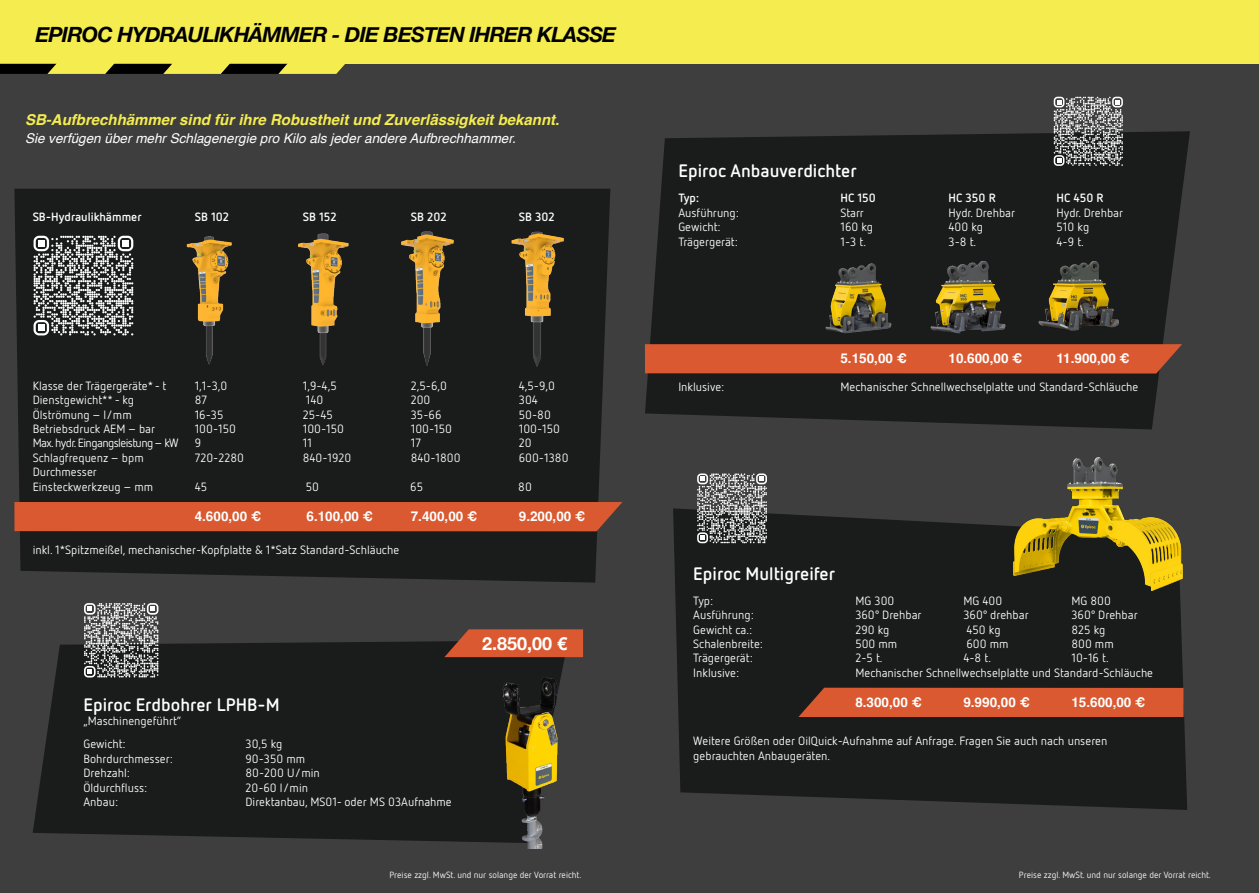
<style>
.page{position:relative;width:1259px;height:893px;background:#fff}
.page>*{position:absolute;margin:0;border:0;box-sizing:border-box;transform-origin:0 0}
.t1{font:italic 700 21px "Helvetica Neue";letter-spacing:-.035em;color:#000}
.t2{font:700 18px "Netto OT";color:#fff}
.t3{font:700 18px "Helvetica Neue";color:#fff}
.t4{font:italic 700 15px "Helvetica";color:#f5ed4f}
.t5{font:700 13.5px "Helvetica";color:#fff}
.t6{font:italic 13.5px "Helvetica";color:#fff}
.t7{font:12px "Netto OT";color:#fff}
.t8{font:700 12px "Netto OT";color:#fff}
.t9{font:12px "Netto OT";letter-spacing:-.05em;color:#fff}
.t10{font:9px "Netto OT";color:#fff}
</style>
<div class="page">
<div style="left:0;top:0;width:634px;height:893px;background:#3e3e3e"></div>
<div style="left:625px;top:0;width:634px;height:893px;background:#3e3e3e"></div>
<div style="left:14px;top:189px;width:596px;height:394px;background:#1a1b1b"></div>
<div style="left:33px;top:640px;width:535px;height:202px;background:#1a1b1b"></div>
<svg style="left:645px;top:131px;width:545px;height:298px;background:#1e1f1f"></svg>
<svg style="left:673px;top:508px;width:514px;height:302px;background:#1c1d1d"></svg>
<img style="left:486px;top:665px;width:82px;height:184px">
<div style="left:14px;top:502px;width:608px;height:29px;background:#da5930"></div>
<div style="left:0;top:0;width:1259px;height:64px;background:#f5ed4f"></div>
<svg style="left:0;top:64px;width:345px;height:10px;background:#7b7728"></svg>
<img style="left:996px;top:457px;width:191px;height:142px">
<svg style="left:34px;top:236px;width:99px;height:99px;background:#747474"></svg>
<div style="left:38px;top:324px;width:7px;height:7px;background:#fff"></div>
<svg style="left:444px;top:629px;width:139px;height:28px;background:#c85530"></svg>
<svg style="left:80px;top:603px;width:78px;height:74px"></svg>
<div style="left:647px;top:344px;width:535px;height:29px;background:#da5930"></div>
<svg style="left:1050px;top:96px;width:73px;height:70px"></svg>
<img style="left:815px;top:218px;width:85px;height:121px">
<img style="left:925px;top:220px;width:85px;height:121px">
<img style="left:1034px;top:213px;width:88px;height:126px">
<div style="left:798px;top:688px;width:385px;height:29px;background:#da5930"></div>
<svg style="left:693px;top:473px;width:74px;height:70px"></svg>
<img style="left:176px;top:196px;width:72px;height:208px">
<img style="left:205px;top:206px;width:236px;height:186px">
<img style="left:331px;top:223px;width:96px;height:153px">
<img style="left:427px;top:211px;width:220px;height:176px">
<p class="t1" style="left:35px;top:18px;width:582px">EPIROC HYDRAULIKHÄMMER - DIE BESTEN IHRER KLASSE</p>
<p class="t4" style="left:25px;top:111px;width:536px">SB-Aufbrechhämmer sind für ihre Robustheit und Zuverlässigkeit bekannt.</p>
<p class="t6" style="left:25px;top:128px;width:492px">Sie verfügen über mehr Schlagenergie pro Kilo als jeder andere Aufbrechhammer.</p>
<p class="t8" style="left:33px;top:209px;width:110px">SB-Hydraulikhämmer</p>
<p class="t8" style="left:195px;top:209px;width:36px">SB 102</p>
<p class="t8" style="left:303px;top:209px;width:36px">SB 152</p>
<p class="t8" style="left:411px;top:209px;width:37px">SB 202</p>
<p class="t8" style="left:519px;top:209px;width:38px">SB 302</p>
<p class="t7" style="left:33px;top:378px;width:135px">Klasse der Trägergeräte* - t</p>
<p class="t7" style="left:195px;top:378px;width:34px">1,1-3,0</p>
<p class="t7" style="left:303px;top:378px;width:35px">1,9-4,5</p>
<p class="t7" style="left:411px;top:378px;width:38px">2,5-6,0</p>
<p class="t7" style="left:519px;top:378px;width:38px">4,5-9,0</p>
<p class="t7" style="left:33px;top:393px;width:103px">Dienstgewicht** - kg</p>
<p class="t7" style="left:195px;top:393px;width:14px">87</p>
<p class="t7" style="left:306px;top:393px;width:19px">140</p>
<p class="t7" style="left:411px;top:393px;width:21px">200</p>
<p class="t7" style="left:519px;top:393px;width:21px">304</p>
<p class="t7" style="left:33px;top:407px;width:101px">Ölströmung – l/mm</p>
<p class="t7" style="left:195px;top:407px;width:30px">16-35</p>
<p class="t7" style="left:303px;top:407px;width:32px">25-45</p>
<p class="t7" style="left:411px;top:407px;width:32px">35-66</p>
<p class="t7" style="left:519px;top:407px;width:34px">50-80</p>
<p class="t7" style="left:33px;top:421px;width:124px">Betriebsdruck AEM – bar</p>
<p class="t7" style="left:195px;top:421px;width:43px">100-150</p>
<p class="t7" style="left:303px;top:421px;width:43px">100-150</p>
<p class="t7" style="left:411px;top:421px;width:43px">100-150</p>
<p class="t7" style="left:519px;top:421px;width:43px">100-150</p>
<p class="t9" style="left:33px;top:436px;width:147px">Max. hydr. Eingangsleistung – kW</p>
<p class="t7" style="left:195px;top:436px;width:8px">9</p>
<p class="t7" style="left:303px;top:436px;width:11px">11</p>
<p class="t7" style="left:411px;top:436px;width:12px">17</p>
<p class="t7" style="left:519px;top:436px;width:14px">20</p>
<p class="t7" style="left:33px;top:450px;width:113px">Schlagfrequenz – bpm</p>
<p class="t7" style="left:195px;top:450px;width:51px">720-2280</p>
<p class="t7" style="left:303px;top:450px;width:50px">840-1920</p>
<p class="t7" style="left:411px;top:450px;width:51px">840-1800</p>
<p class="t7" style="left:519px;top:450px;width:51px">600-1380</p>
<p class="t7" style="left:33px;top:465px;width:66px">Durchmesser</p>
<p class="t7" style="left:33px;top:479px;width:122px">Einsteckwerkzeug – mm</p>
<p class="t7" style="left:195px;top:479px;width:14px">45</p>
<p class="t7" style="left:306px;top:479px;width:15px">50</p>
<p class="t7" style="left:410px;top:479px;width:14px">65</p>
<p class="t7" style="left:518px;top:479px;width:15px">80</p>
<p class="t5" style="left:195px;top:508px;width:68px">4.600,00 €</p>
<p class="t5" style="left:306px;top:508px;width:68px">6.100,00 €</p>
<p class="t5" style="left:411px;top:508px;width:68px">7.400,00 €</p>
<p class="t5" style="left:519px;top:508px;width:68px">9.200,00 €</p>
<p class="t7" style="left:33px;top:542px;width:368px">inkl. 1*Spitzmeißel, mechanischer-Kopfplatte &amp; 1*Satz Standard-Schläuche</p>
<p class="t2" style="left:83px;top:693px;width:198px">Epiroc Erdbohrer LPHB-M</p>
<p class="t7" style="left:83px;top:713px;width:99px">„Maschinengeführt“</p>
<p class="t7" style="left:83px;top:737px;width:44px">Gewicht:</p>
<p class="t7" style="left:245px;top:737px;width:38px">30,5 kg</p>
<p class="t7" style="left:83px;top:751px;width:91px">Bohrdurchmesser:</p>
<p class="t7" style="left:245px;top:751px;width:61px">90-350 mm</p>
<p class="t7" style="left:83px;top:766px;width:48px">Drehzahl:</p>
<p class="t7" style="left:245px;top:766px;width:76px">80-200 U/min</p>
<p class="t7" style="left:83px;top:780px;width:65px">Öldurchfluss:</p>
<p class="t7" style="left:245px;top:780px;width:64px">20-60 l/min</p>
<p class="t7" style="left:83px;top:794px;width:36px">Anbau:</p>
<p class="t7" style="left:245px;top:794px;width:208px">Direktanbau, MS01- oder MS 03Aufnahme</p>
<p class="t3" style="left:482px;top:630px;width:87px">2.850,00 €</p>
<p class="t2" style="left:678px;top:160px;width:180px">Epiroc Anbauverdichter</p>
<p class="t8" style="left:678px;top:191px;width:22px">Typ:</p>
<p class="t8" style="left:840px;top:191px;width:37px">HC 150</p>
<p class="t8" style="left:948px;top:191px;width:49px">HC 350 R</p>
<p class="t8" style="left:1056px;top:191px;width:49px">HC 450 R</p>
<p class="t7" style="left:678px;top:205px;width:62px">Ausführung:</p>
<p class="t7" style="left:840px;top:205px;width:25px">Starr</p>
<p class="t7" style="left:948px;top:205px;width:68px">Hydr. Drehbar</p>
<p class="t7" style="left:1056px;top:205px;width:68px">Hydr. Drehbar</p>
<p class="t7" style="left:678px;top:220px;width:44px">Gewicht:</p>
<p class="t7" style="left:840px;top:220px;width:34px">160 kg</p>
<p class="t7" style="left:948px;top:220px;width:36px">400 kg</p>
<p class="t7" style="left:1056px;top:220px;width:34px">510 kg</p>
<p class="t7" style="left:678px;top:234px;width:61px">Trägergerät:</p>
<p class="t7" style="left:840px;top:234px;width:27px">1-3 t.</p>
<p class="t7" style="left:948px;top:234px;width:29px">3-8 t.</p>
<p class="t7" style="left:1056px;top:234px;width:29px">4-9 t.</p>
<p class="t5" style="left:840px;top:350px;width:68px">5.150,00 €</p>
<p class="t5" style="left:948px;top:350px;width:75px">10.600,00 €</p>
<p class="t5" style="left:1056px;top:350px;width:75px">11.900,00 €</p>
<p class="t7" style="left:678px;top:380px;width:47px">Inklusive:</p>
<p class="t7" style="left:840px;top:380px;width:299px">Mechanischer Schnellwechselplatte und Standard-Schläuche</p>
<p class="t2" style="left:693px;top:562px;width:143px">Epiroc Multigreifer</p>
<p class="t7" style="left:693px;top:593px;width:21px">Typ:</p>
<p class="t7" style="left:855px;top:593px;width:41px">MG 300</p>
<p class="t7" style="left:963px;top:593px;width:40px">MG 400</p>
<p class="t7" style="left:1071px;top:593px;width:41px">MG 800</p>
<p class="t7" style="left:693px;top:608px;width:62px">Ausführung:</p>
<p class="t7" style="left:855px;top:608px;width:68px">360° Drehbar</p>
<p class="t7" style="left:963px;top:608px;width:67px">360° drehbar</p>
<p class="t7" style="left:1071px;top:608px;width:68px">360° Drehbar</p>
<p class="t7" style="left:693px;top:622px;width:60px">Gewicht ca.:</p>
<p class="t7" style="left:855px;top:622px;width:36px">290 kg</p>
<p class="t7" style="left:966px;top:622px;width:36px">450 kg</p>
<p class="t7" style="left:1071px;top:622px;width:36px">825 kg</p>
<p class="t7" style="left:693px;top:636px;width:71px">Schalenbreite:</p>
<p class="t7" style="left:855px;top:636px;width:43px">500 mm</p>
<p class="t7" style="left:966px;top:636px;width:43px">600 mm</p>
<p class="t7" style="left:1071px;top:636px;width:44px">800 mm</p>
<p class="t7" style="left:693px;top:651px;width:61px">Trägergerät:</p>
<p class="t7" style="left:855px;top:651px;width:29px">2-5 t.</p>
<p class="t7" style="left:963px;top:651px;width:29px">4-8 t.</p>
<p class="t7" style="left:1071px;top:651px;width:39px">10-16 t.</p>
<p class="t7" style="left:693px;top:665px;width:47px">Inklusive:</p>
<p class="t7" style="left:855px;top:665px;width:299px">Mechanischer Schnellwechselplatte und Standard-Schläuche</p>
<p class="t5" style="left:855px;top:694px;width:68px">8.300,00 €</p>
<p class="t5" style="left:963px;top:694px;width:68px">9.990,00 €</p>
<p class="t5" style="left:1071px;top:694px;width:75px">15.600,00 €</p>
<p class="t7" style="left:693px;top:734px;width:416px">Weitere Größen oder OilQuick-Aufnahme auf Anfrage. Fragen Sie auch nach unseren</p>
<p class="t7" style="left:693px;top:748px;width:138px">gebrauchten Anbaugeräten.</p>
<p class="t10" style="left:389px;top:869px;width:193px">Preise zzgl. MwSt. und nur solange der Vorrat reicht.</p>
<p class="t10" style="left:1019px;top:869px;width:193px">Preise zzgl. MwSt. und nur solange der Vorrat reicht.</p>
</div>
